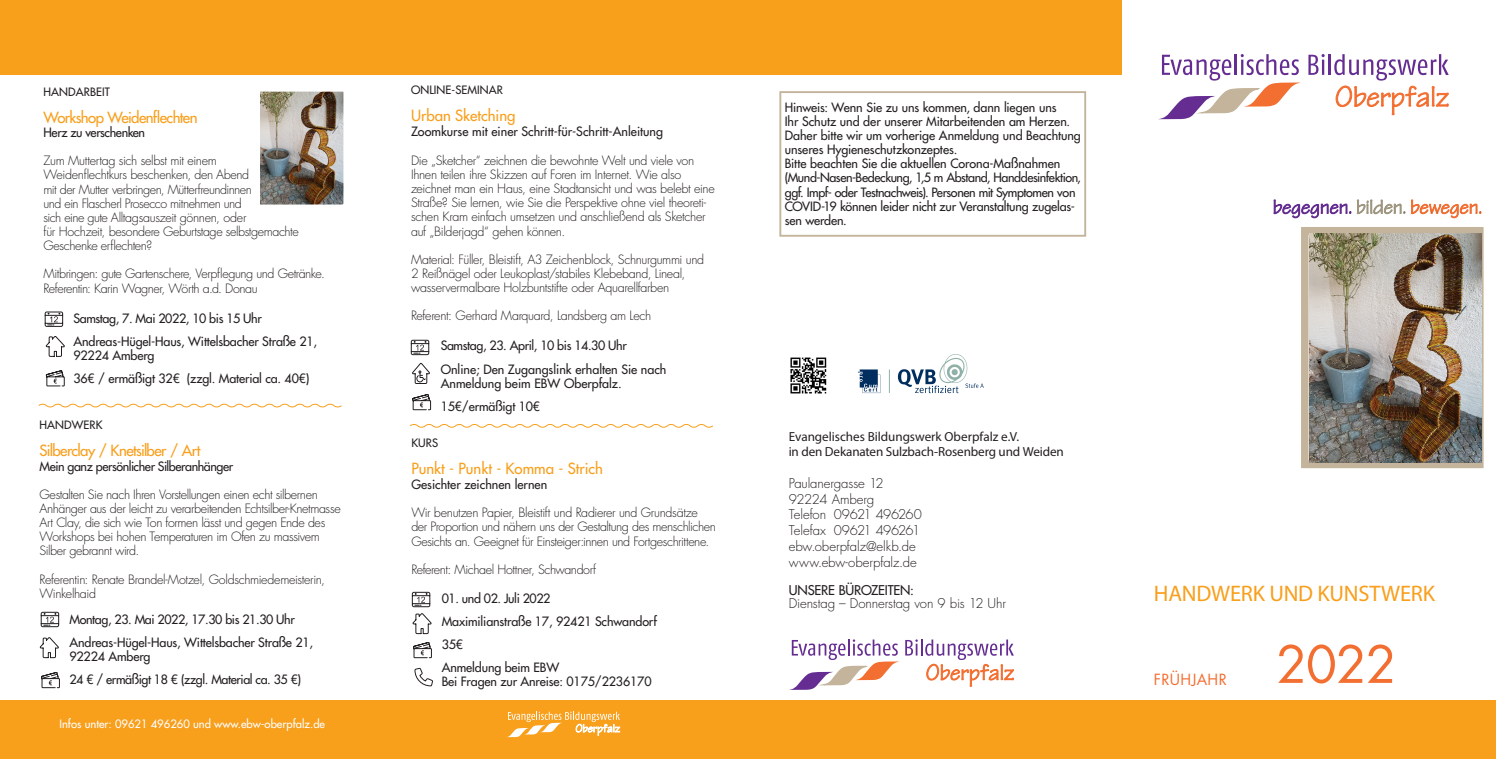
<style>
.page{position:relative;width:1496px;height:759px;background:#fff}
.page>*{position:absolute;margin:0;border:0;box-sizing:border-box;transform-origin:0 0}
.t1{font:50px "Futura Std";color:#f36e31}
.t2{font:22.5px "Myriad Pro";letter-spacing:-.01em;color:#f89f1c}
.t3{font:500 15px "Futura Std";letter-spacing:-.03em;color:#f89f1c}
.t4{font:500 15px "Futura Std";color:#f89f1c}
.t5{font:15px "Futura Std";letter-spacing:.025em;color:#f36e31}
.t6{font:300 13.12px/15.8px "Futura Std";letter-spacing:-.01em;color:#231f20}
.t7{font:13.12px/15.8px "Myriad Pro";letter-spacing:-.005em;color:#231f20}
.t8{font:500 13.12px "Futura Std";letter-spacing:-.015em;color:#231f20}
.t9{font:300 12.5px/14.1px "Futura Std";letter-spacing:-.03em;color:#231f20}
.t10{font:500 12.5px/14.1px "Futura Std";letter-spacing:-.01em;color:#231f20}
.t11{font:500 12.5px/23px "Futura Std";letter-spacing:-.03em;color:#231f20}
.t12{font:500 12.5px "Futura Std";letter-spacing:-.035em;color:#231f20}
.t13{font:500 11.25px "Futura Std";color:#fff}
.t14{font:500 11.25px "Futura Std";letter-spacing:.01em;color:#231f20}
</style>
<div class="page">
<div style="left:1300px;top:227px;width:183px;height:241px;border:8px solid #c3b49b"></div>
<div style="left:0;top:0;width:1121px;height:74px;background:#f89f1c"></div>
<div style="left:0;top:700px;width:1495px;height:58px;background:#f89f1c"></div>
<svg style="left:1273px;top:199px;width:77px;height:19px"></svg>
<svg style="left:1356px;top:199px;width:48px;height:15px"></svg>
<svg style="left:1410px;top:199px;width:70px;height:19px"></svg>
<svg style="left:1308px;top:54px;width:16px;height:21px"></svg>
<hr style="left:1321px;top:60px;width:3px;height:15px;background:#652d91">
<hr style="left:1328px;top:54px;width:2px;height:21px;background:#652d91">
<svg style="left:1159px;top:54px;width:141px;height:65px"></svg>
<svg style="left:1334px;top:54px;width:114px;height:61px"></svg>
<svg style="left:791px;top:639px;width:108px;height:50px"></svg>
<svg style="left:905px;top:639px;width:108px;height:47px"></svg>
<svg style="left:857px;top:369px;width:23px;height:24px"></svg>
<svg style="left:889px;top:369px;width:1px;height:24px"></svg>
<svg style="left:897px;top:354px;width:86px;height:39px"></svg>
<img style="left:790px;top:357px;width:37px;height:37px">
<svg style="left:508px;top:711px;width:112px;height:25px"></svg>
<img style="left:1309px;top:233px;width:171px;height:229px">
<div style="left:779px;top:91px;width:307px;height:145px;border:2px solid #c3b49b"></div>
<svg style="left:44px;top:311px;width:20px;height:16px"></svg>
<svg style="left:45px;top:370px;width:20px;height:16px"></svg>
<svg style="left:45px;top:336px;width:20px;height:21px"></svg>
<img style="left:261px;top:93px;width:81px;height:110px">
<div style="left:255px;top:87px;width:93px;height:122px;border:5px solid #fff"></div>
<svg style="left:38px;top:403px;width:304px;height:5px"></svg>
<svg style="left:40px;top:611px;width:20px;height:16px"></svg>
<svg style="left:39px;top:637px;width:20px;height:21px"></svg>
<svg style="left:41px;top:672px;width:19px;height:16px"></svg>
<svg style="left:410px;top:339px;width:19px;height:16px"></svg>
<svg style="left:412px;top:394px;width:19px;height:16px"></svg>
<svg style="left:412px;top:363px;width:18px;height:21px"></svg>
<svg style="left:410px;top:424px;width:303px;height:4px"></svg>
<svg style="left:413px;top:642px;width:19px;height:16px"></svg>
<svg style="left:411px;top:591px;width:21px;height:43px"></svg>
<svg style="left:414px;top:667px;width:19px;height:19px"></svg>
<p class="t14" style="left:44px;top:85px;width:68px">HANDARBEIT</p>
<p class="t3" style="left:44px;top:108px;width:155px">Workshop Weidenflechten</p>
<p class="t11" style="left:44px;top:121px;width:103px">Herz zu verschenken</p>
<p class="t9" style="left:44px;top:154px;width:257px">Zum Muttertag sich selbst mit einem Weidenflechtkurs beschenken, den Abend<br>mit der Mutter verbringen, Mütterfreundinnen<br>und ein Flascherl Prosecco mitnehmen und<br>sich eine gute Alltagsauszeit gönnen, oder<br>für Hochzeit, besondere Geburtstage selbstgemachte Geschenke erflechten?</p>
<p class="t9" style="left:44px;top:267px;width:283px">Mitbringen: gute Gartenschere, Verpflegung und Getränke.<br>Referentin: Karin Wagner, Wörth a.d. Donau</p>
<p class="t10" style="left:73px;top:307px;width:245px;line-height:23px">Samstag, 7. Mai 2022, 10 bis 15 Uhr<br>Andreas-Hügel-Haus, Wittelsbacher Straße 21,</p>
<p class="t10" style="left:73px;top:344px;width:237px;line-height:23px">92224 Amberg<br>36€ / ermäßigt 32€ (zzgl. Material ca. 40€)</p>
<p class="t14" style="left:40px;top:417px;width:64px">HANDWERK</p>
<p class="t3" style="left:40px;top:440px;width:162px">Silberclay / Knetsilber / Art</p>
<p class="t12" style="left:40px;top:458px;width:195px">Mein ganz persönlicher Silberanhänger</p>
<p class="t9" style="left:40px;top:487px;width:303px">Gestalten Sie nach Ihren Vorstellungen einen echt silbernen Anhänger aus der leicht zu verarbeitenden Echtsilber-Knetmasse Art Clay, die sich wie Ton formen lässt und gegen Ende des Workshops bei hohen Temperaturen im Ofen zu massivem Silber gebrannt wird.</p>
<p class="t9" style="left:40px;top:572px;width:287px">Referentin: Renate Brandel-Motzel, Goldschmiedemeisterin,<br>Winkelhaid</p>
<p class="t10" style="left:69px;top:607px;width:245px;line-height:23px">Montag, 23. Mai 2022, 17.30 bis 21.30 Uhr<br>Andreas-Hügel-Haus, Wittelsbacher Straße 21,</p>
<p class="t11" style="left:69px;top:644px;width:233px">92224 Amberg<br>24 € / ermäßigt 18 € (zzgl. Material ca. 35 €)</p>
<p class="t13" style="left:59px;top:716px;width:267px">Infos unter: 09621 496260 und www.ebw-oberpfalz.de</p>
<p class="t14" style="left:411px;top:83px;width:93px">ONLINE-SEMINAR</p>
<p class="t4" style="left:411px;top:106px;width:106px">Urban Sketching</p>
<p class="t10" style="left:411px;top:125px;width:253px">Zoomkurse mit einer Schritt-für-Schritt-Anleitung</p>
<p class="t9" style="left:411px;top:153px;width:305px">Die „Sketcher“ zeichnen die bewohnte Welt und viele von Ihnen teilen ihre Skizzen auf Foren im Internet. Wie also zeichnet man ein Haus, eine Stadtansicht und was belebt eine Straße? Sie lernen, wie Sie die Perspektive ohne viel theoreti&shy;schen Kram einfach umsetzen und anschließend als Sketcher auf „Bilderjagd“ gehen können.</p>
<p class="t9" style="left:411px;top:252px;width:295px">Material: Füller, Bleistift, A3 Zeichenblock, Schnurgummi und<br>2 Reißnägel oder Leukoplast/stabiles Klebeband, Lineal, wasservermalbare Holzbuntstifte oder Aquarellfarben</p>
<p class="t9" style="left:411px;top:309px;width:242px">Referent: Gerhard Marquard, Landsberg am Lech</p>
<p class="t10" style="left:440px;top:334px;width:227px;line-height:23.2px">Samstag, 23. April, 10 bis 14.30 Uhr<br>Online; Den Zugangslink erhalten Sie nach</p>
<p class="t10" style="left:440px;top:372px;width:182px;line-height:23px">Anmeldung beim EBW Oberpfalz.<br>15€/ermäßigt 10€</p>
<p class="t14" style="left:411px;top:435px;width:28px">KURS</p>
<p class="t4" style="left:411px;top:458px;width:193px">Punkt - Punkt - Komma - Strich</p>
<p class="t10" style="left:411px;top:477px;width:137px">Gesichter zeichnen lernen</p>
<p class="t9" style="left:411px;top:506px;width:306px">Wir benutzen Papier, Bleistift und Radierer und Grundsätze der Proportion und nähern uns der Gestaltung des menschlichen<br>Gesichts an. Geeignet für Einsteiger:innen und Fortgeschrittene.</p>
<p class="t9" style="left:411px;top:562px;width:186px">Referent: Michael Hottner, Schwandorf</p>
<p class="t10" style="left:442px;top:586px;width:217px;line-height:23px">01. und 02. Juli 2022<br>Maximilianstraße 17, 92421 Schwandorf<br>35€<br>Anmeldung beim EBW</p>
<p class="t10" style="left:442px;top:674px;width:211px">Bei Fragen zur Anreise: 0175/2236170</p>
<p class="t10" style="left:784px;top:100px;width:297px">Hinweis: Wenn Sie zu uns kommen, dann liegen uns<br>Ihr Schutz und der unserer Mitarbeitenden am Herzen.<br>Daher bitte wir um vorherige Anmeldung und Beachtung unseres Hygieneschutzkonzeptes.<br>Bitte beachten Sie die aktuellen Corona-Maßnahmen (Mund-Nasen-Bedeckung, 1,5 m Abstand, Handdesinfektion, ggf. Impf- oder Testnachweis). Personen mit Symptomen von COVID-19 können leider nicht zur Veranstaltung zugelas&shy;sen werden.</p>
<p class="t7" style="left:788px;top:428px;width:276px">Evangelisches Bildungswerk Oberpfalz e.V.<br>in den Dekanaten Sulzbach-Rosenberg und Weiden</p>
<p class="t6" style="left:788px;top:475px;width:135px">Paulanergasse 12<br>92224 Amberg<br>Telefon 09621 496260<br>Telefax 09621 496261 ebw.oberpfalz@elkb.de www.ebw-oberpfalz.de</p>
<p class="t8" style="left:788px;top:581px;width:127px">UNSERE BÜROZEITEN:</p>
<p class="t6" style="left:788px;top:595px;width:219px">Dienstag – Donnerstag von 9 bis 12 Uhr</p>
<h2 class="t2" style="left:1153px;top:579px;width:282px">HANDWERK UND KUNSTWERK</h2>
<p class="t5" style="left:1153px;top:669px;width:74px">FRÜHJAHR</p>
<h1 class="t1" style="left:1276px;top:632px;width:122px">2022</h1>
</div>
